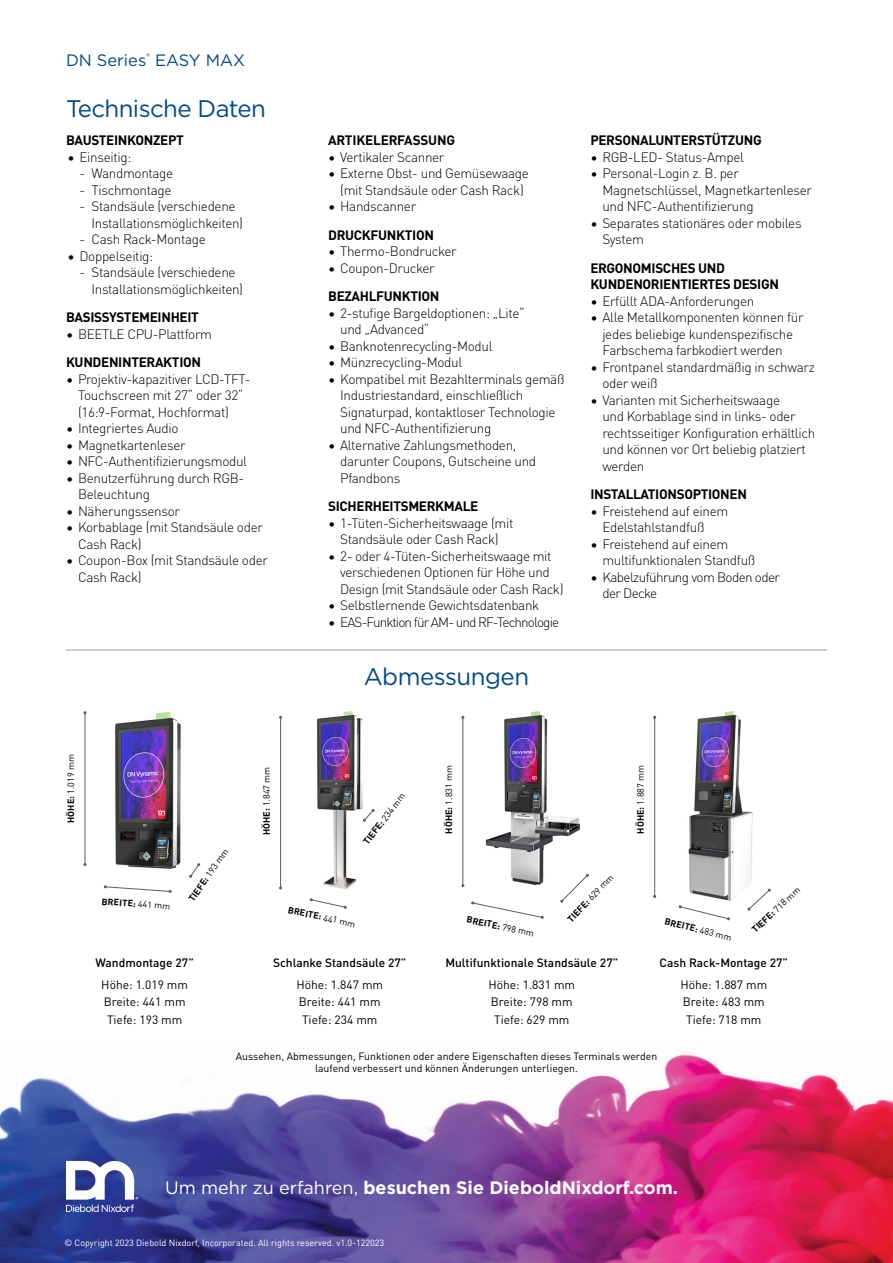
<style>
.page{position:relative;width:893px;height:1263px;background:#fff}
.page>*{position:absolute;margin:0;border:0;box-sizing:border-box;transform-origin:0 0}
.t1{font:24px "Gotham";letter-spacing:-.025em;color:#004987}
.t2{font:700 18px "Gotham";color:#fff}
.t3{font:16.5px "Gotham";color:#004987}
.t4{font:300 13.5px/16.5px "DIN Pro";letter-spacing:-.025em;color:#000}
.t5{font:700 13.5px/16.5px "DIN Pro";letter-spacing:-.025em;color:#000}
.t6{font:300 13.5px "DIN Pro";letter-spacing:-.065em;color:#000}
.t7{font:300 13.5px/16.5px "DIN Pro";letter-spacing:-.045em;color:#000}
.t8{font:12px/17.4px "DIN Pro";color:#000}
.t9{font:500 12px "DIN Pro";color:#000}
.t10{font:10.5px/12.6px "DIN Pro";color:#000;text-align:center}
.t11{font:700 9.15px "DIN Pro";color:#000}
.t12{font:9.15px "DIN Pro";color:#000}
.t13{font:9px "DIN Pro";color:#fff}
.s1{font-weight:700}
.s2{font-weight:400}
</style>
<div class="page">
<img style="left:0;top:1054px;width:893px;height:209px">
<svg style="left:66px;top:1161px;width:73px;height:51px"></svg>
<hr style="left:66px;top:650px;width:761px;height:1px;background:#000">
<img style="left:485px;top:711px;width:95px;height:175px">
<svg style="left:104px;top:885px;width:68px;height:8px"></svg>
<svg style="left:189px;top:863px;width:11px;height:15px"></svg>
<hr style="left:85px;top:713px;width:1px;height:151px;background:#5e5e61">
<svg style="left:83px;top:863px;width:4px;height:3px"></svg>
<svg style="left:471px;top:901px;width:73px;height:18px"></svg>
<svg style="left:560px;top:873px;width:29px;height:30px"></svg>
<hr style="left:462px;top:717px;width:1px;height:168px;background:#5e5e61">
<svg style="left:679px;top:905px;width:51px;height:15px"></svg>
<svg style="left:747px;top:888px;width:24px;height:23px"></svg>
<hr style="left:654px;top:717px;width:1px;height:179px;background:#5e5e61">
<svg style="left:310px;top:898px;width:37px;height:11px"></svg>
<hr style="left:280px;top:717px;width:1px;height:171px;background:#5e5e61">
<img style="left:115px;top:711px;width:66px;height:158px">
<img style="left:317px;top:711px;width:46px;height:178px">
<img style="left:688px;top:711px;width:66px;height:190px">
<svg style="left:363px;top:809px;width:12px;height:13px"></svg>
<p class="t3" style="left:66px;top:49px;width:180px">DN Series<sup>®</sup> EASY MAX</p>
<h1 class="t1" style="left:66px;top:93px;width:202px">Technische Daten</h1>
<p class="t5" style="left:66px;top:131px;width:119px">BAUSTEINKONZEPT</p>
<p class="t4" style="left:67px;top:148px;width:65px">• Einseitig:</p>
<p class="t4" style="left:80px;top:164px;width:95px">- Wandmontage</p>
<p class="t4" style="left:80px;top:181px;width:94px">- Tischmontage</p>
<p class="t4" style="left:92px;top:197px;width:153px;text-indent:-12px">- Standsäule (verschiedene<br>Installationsmöglichkeiten)</p>
<p class="t4" style="left:80px;top:230px;width:128px">- Cash Rack-Montage</p>
<p class="t4" style="left:67px;top:247px;width:87px">• Doppelseitig:</p>
<p class="t4" style="left:92px;top:263px;width:153px;text-indent:-12px">- Standsäule (verschiedene<br>Installationsmöglichkeiten)</p>
<p class="t5" style="left:66px;top:308px;width:134px">BASISSYSTEMEINHEIT</p>
<p class="t4" style="left:66px;top:325px;width:148px">• BEETLE CPU-Plattform</p>
<p class="t5" style="left:66px;top:353px;width:137px">KUNDENINTERAKTION</p>
<p class="t4" style="left:78px;top:370px;width:174px;text-indent:-12px">• Projektiv-kapazitiver LCD-TFT-<br>Touchscreen mit 27“ oder 32“ (16:9-Format, Hochformat)</p>
<p class="t4" style="left:66px;top:419px;width:114px">• Integriertes Audio</p>
<p class="t4" style="left:66px;top:436px;width:121px">• Magnetkartenleser</p>
<p class="t4" style="left:66px;top:452px;width:183px">• NFC-Authentifizierungsmodul</p>
<p class="t4" style="left:78px;top:469px;width:168px;text-indent:-12px">• Benutzerführung durch RGB-<br>Beleuchtung</p>
<p class="t4" style="left:66px;top:502px;width:116px">• Näherungssensor</p>
<p class="t4" style="left:78px;top:518px;width:186px;text-indent:-12px">• Korbablage (mit Standsäule oder<br>Cash Rack)</p>
<p class="t4" style="left:78px;top:551px;width:191px;text-indent:-12px">• Coupon-Box (mit Standsäule oder<br>Cash Rack)</p>
<p class="t5" style="left:328px;top:131px;width:128px">ARTIKELERFASSUNG</p>
<p class="t4" style="left:328px;top:148px;width:118px">• Vertikaler Scanner</p>
<p class="t4" style="left:328px;top:164px;width:202px;text-align:center">• Externe Obst- und Gemüsewaage (mit Standsäule oder Cash Rack)</p>
<p class="t4" style="left:328px;top:197px;width:90px">• Handscanner</p>
<p class="t5" style="left:328px;top:226px;width:107px">DRUCKFUNKTION</p>
<p class="t4" style="left:328px;top:242px;width:130px">• Thermo-Bondrucker</p>
<p class="t4" style="left:328px;top:259px;width:108px">• Coupon-Drucker</p>
<p class="t5" style="left:328px;top:287px;width:113px">BEZAHLFUNKTION</p>
<p class="t4" style="left:340px;top:304px;width:186px;text-indent:-12px">• 2-stufige Bargeldoptionen: „Lite“ und „Advanced“</p>
<p class="t4" style="left:328px;top:337px;width:166px">• Banknotenrecycling-Modul</p>
<p class="t4" style="left:328px;top:353px;width:136px">• Münzrecycling-Modul</p>
<p class="t4" style="left:340px;top:370px;width:226px;text-indent:-12px">• Kompatibel mit Bezahlterminals gemäß Industriestandard, einschließlich Signaturpad, kontaktloser Technologie und NFC-Authentifizierung</p>
<p class="t4" style="left:340px;top:436px;width:198px;text-indent:-12px">• Alternative Zahlungsmethoden, darunter Coupons, Gutscheine und<br>Pfandbons</p>
<p class="t5" style="left:328px;top:497px;width:152px">SICHERHEITSMERKMALE</p>
<p class="t4" style="left:328px;top:514px;width:187px;text-align:center">• 1-Tüten-Sicherheitswaage (mit<br>Standsäule oder Cash Rack)</p>
<p class="t4" style="left:340px;top:547px;width:225px;text-indent:-12px">• 2- oder 4-Tüten-Sicherheitswaage mit verschiedenen Optionen für Höhe und<br>Design (mit Standsäule oder Cash Rack)</p>
<p class="t4" style="left:328px;top:596px;width:213px">• Selbstlernende Gewichtsdatenbank</p>
<p class="t6" style="left:328px;top:611px;width:232px">• EAS-Funktion für AM- und RF-Technologie</p>
<h1 class="t1" style="left:364px;top:661px;width:167px">Abmessungen</h1>
<p class="t5" style="left:590px;top:131px;width:173px">PERSONALUNTERSTÜTZUNG</p>
<p class="t4" style="left:590px;top:148px;width:155px">• RGB-LED- Status-Ampel</p>
<p class="t4" style="left:602px;top:164px;width:211px;text-indent:-12px">• Personal-Login z. B. per<br>Magnetschlüssel, Magnetkartenleser und NFC-Authentifizierung</p>
<p class="t4" style="left:602px;top:214px;width:201px;text-indent:-12px">• Separates stationäres oder mobiles<br>System</p>
<p class="t5" style="left:590px;top:259px;width:190px">ERGONOMISCHES UND<br>KUNDENORIENTIERTES DESIGN</p>
<p class="t4" style="left:590px;top:292px;width:166px">• Erfüllt ADA-Anforderungen</p>
<p class="t4" style="left:602px;top:308px;width:203px;text-indent:-12px">• Alle Metallkomponenten können für jedes beliebige kundenspezifische<br>Farbschema farbkodiert werden</p>
<p class="t4" style="left:602px;top:358px;width:214px;text-indent:-12px">• Frontpanel standardmäßig in schwarz oder weiß</p>
<p class="t4" style="left:602px;top:391px;width:214px;text-indent:-12px">• Varianten mit Sicherheitswaage<br>und Korbablage sind in links- oder rechtsseitiger Konfiguration erhältlich und können vor Ort beliebig platziert werden</p>
<p class="t5" style="left:590px;top:485px;width:158px">INSTALLATIONSOPTIONEN</p>
<p class="t4" style="left:602px;top:502px;width:127px;text-indent:-12px">• Freistehend auf einem<br>Edelstahlstandfuß</p>
<p class="t4" style="left:602px;top:534px;width:154px;text-indent:-12px">• Freistehend auf einem multifunktionalen Standfuß</p>
<p class="t7" style="left:602px;top:567px;width:179px;text-indent:-12px">• Kabelzuführung vom Boden oder der Decke</p>
<p class="t12" style="left:64px;top:823px;width:70px;rotate:-90deg"><span class="s1">HÖHE:</span> 1.019 mm</p>
<p class="t11" style="left:102px;top:894px;width:70px;rotate:4deg">BREITE: <span class="s2">441 mm</span></p>
<p class="t11" style="left:185px;top:896px;width:64px;rotate:-55deg">TIEFE: <span class="s2">193 mm</span></p>
<p class="t12" style="left:259px;top:835px;width:70px;rotate:-90deg"><span class="s1">HÖHE:</span> 1.847 mm</p>
<p class="t11" style="left:360px;top:839px;width:64px;rotate:-52deg">TIEFE: <span class="s2">234 mm</span></p>
<p class="t11" style="left:290px;top:903px;width:70px;rotate:12deg">BREITE: <span class="s2">441 mm</span></p>
<p class="t12" style="left:442px;top:834px;width:70px;rotate:-90deg"><span class="s1">HÖHE:</span> 1.831 mm</p>
<p class="t11" style="left:468px;top:912px;width:70px;rotate:12deg">BREITE: <span class="s2">798 mm</span></p>
<p class="t11" style="left:564px;top:916px;width:64px;rotate:-47deg">TIEFE: <span class="s2">629 mm</span></p>
<p class="t12" style="left:633px;top:834px;width:70px;rotate:-90deg"><span class="s1">HÖHE:</span> 1.887 mm</p>
<p class="t11" style="left:667px;top:914px;width:70px;rotate:14deg">BREITE: <span class="s2">483 mm</span></p>
<p class="t11" style="left:748px;top:925px;width:64px;rotate:-43deg">TIEFE: <span class="s2">718 mm</span></p>
<p class="t9" style="left:96px;top:953px;width:100px">Wandmontage 27”</p>
<p class="t8" style="left:101px;top:975px;width:88px">Höhe: 1.019 mm<br>Breite: 441 mm<br>Tiefe: 193 mm</p>
<p class="t9" style="left:273px;top:953px;width:135px">Schlanke Standsäule 27”</p>
<p class="t8" style="left:296px;top:975px;width:88px">Höhe: 1.847 mm<br>Breite: 441 mm<br>Tiefe: 234 mm</p>
<p class="t9" style="left:445px;top:953px;width:174px">Multifunktionale Standsäule 27”</p>
<p class="t8" style="left:488px;top:975px;width:88px">Höhe: 1.831 mm<br>Breite: 798 mm<br>Tiefe: 629 mm</p>
<p class="t9" style="left:660px;top:953px;width:130px">Cash Rack-Montage 27”</p>
<p class="t8" style="left:680px;top:975px;width:88px">Höhe: 1.887 mm<br>Breite: 483 mm<br>Tiefe: 718 mm</p>
<p class="t10" style="left:236px;top:1049px;width:423px">Aussehen, Abmessungen, Funktionen oder andere Eigenschaften dieses Terminals werden laufend verbessert und können Änderungen unterliegen.</p>
<h2 class="t2" style="left:165px;top:1176px;width:514px"><span class="s2">Um mehr zu erfahren,</span> besuchen Sie DieboldNixdorf.com.</h2>
<p class="t13" style="left:64px;top:1235px;width:321px">© Copyright 2023 Diebold Nixdorf, Incorporated. All rights reserved. v1.0-122023</p>
</div>
